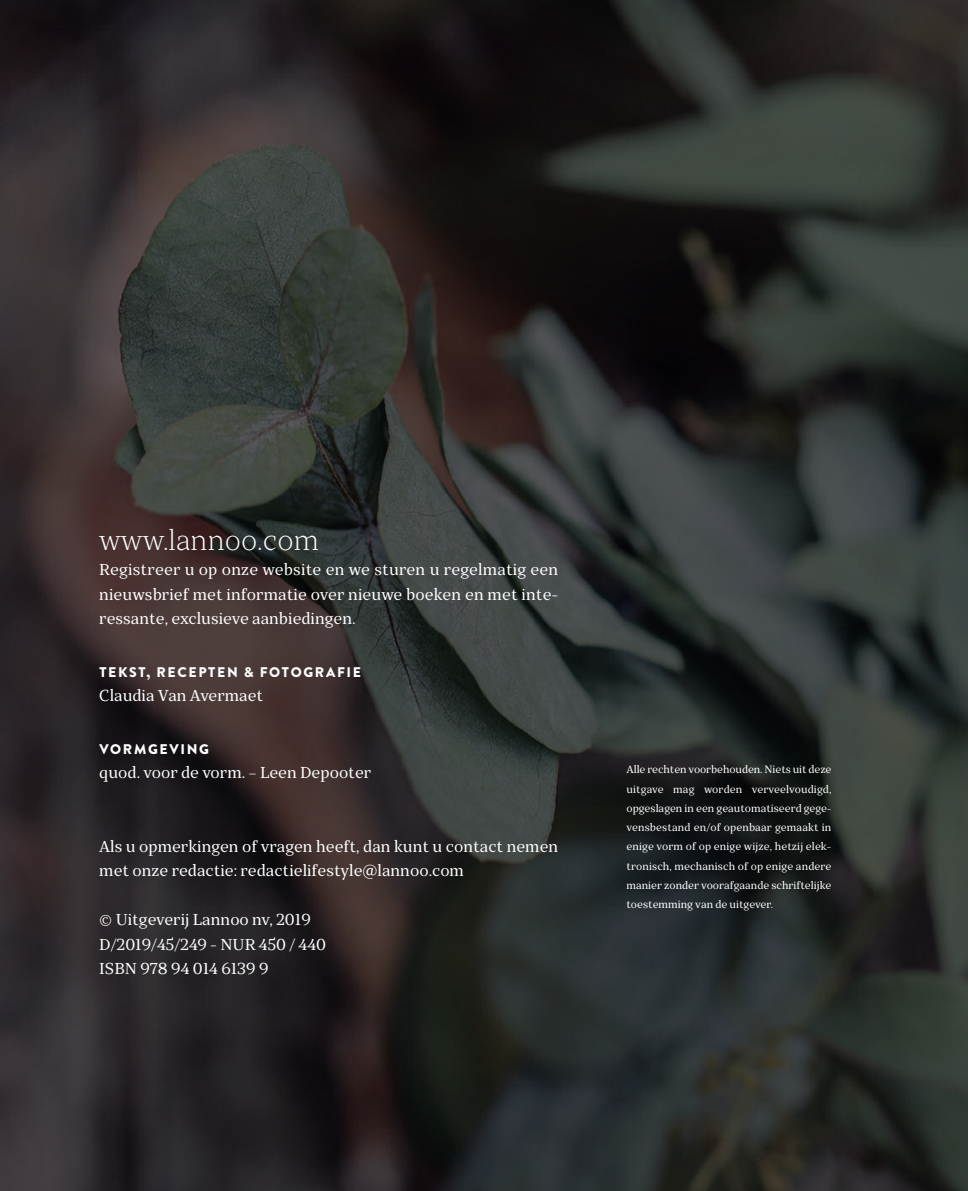
<style>
.page{position:relative;width:968px;height:1191px;background:#fff}
.page>*{position:absolute;margin:0;border:0;box-sizing:border-box;transform-origin:0 0}
.t1{font:300 28px "TT Bells";color:#fff}
.t2{font:15.75px/24.5px "TT Bells";color:#fff}
.t3{font:900 14px "Brandon Grotesque";letter-spacing:.12em;color:#fff}
.t4{font:10.5px/19.2px "TT Bells";color:#fff;text-align:justify}
</style>
<div class="page">
<img style="left:0;top:0;width:967px;height:1191px">
<h1 class="t1" style="left:99px;top:531px;width:221px">www.lannoo.com</h1>
<p class="t2" style="left:99px;top:559px;width:460px;text-align:justify">Registreer u op onze website en we sturen u regelmatig een nieuwsbrief met informatie over nieuwe boeken en met inte&shy;ressante, exclusieve aanbiedingen.</p>
<p class="t3" style="left:99px;top:666px;width:263px">TEKST, RECEPTEN &amp; FOTOGRAFIE</p>
<p class="t2" style="left:99px;top:685px;width:165px">Claudia Van Avermaet</p>
<p class="t3" style="left:99px;top:743px;width:111px">VORMGEVING</p>
<p class="t2" style="left:99px;top:762px;width:273px">quod. voor de vorm. – Leen Depooter</p>
<p class="t2" style="left:99px;top:835px;width:460px">Als u opmerkingen of vragen heeft, dan kunt u contact nemen met onze redactie: redactielifestyle@lannoo.com</p>
<p class="t2" style="left:99px;top:909px;width:228px">© Uitgeverij Lannoo nv, 2019<br>D/2019/45/249 - NUR 450 / 440<br>ISBN 978 94 014 6139 9</p>
<p class="t4" style="left:626px;top:761px;width:206px">Alle rechten voorbehouden. Niets uit deze uitgave mag worden verveelvoudigd, opgeslagen in een geautomatiseerd gege&shy;vensbestand en/of openbaar gemaakt in enige vorm of op enige wijze, hetzij elek&shy;tronisch, mechanisch of op enige andere manier zonder voorafgaande schriftelijke toestemming van de uitgever.</p>
</div>
